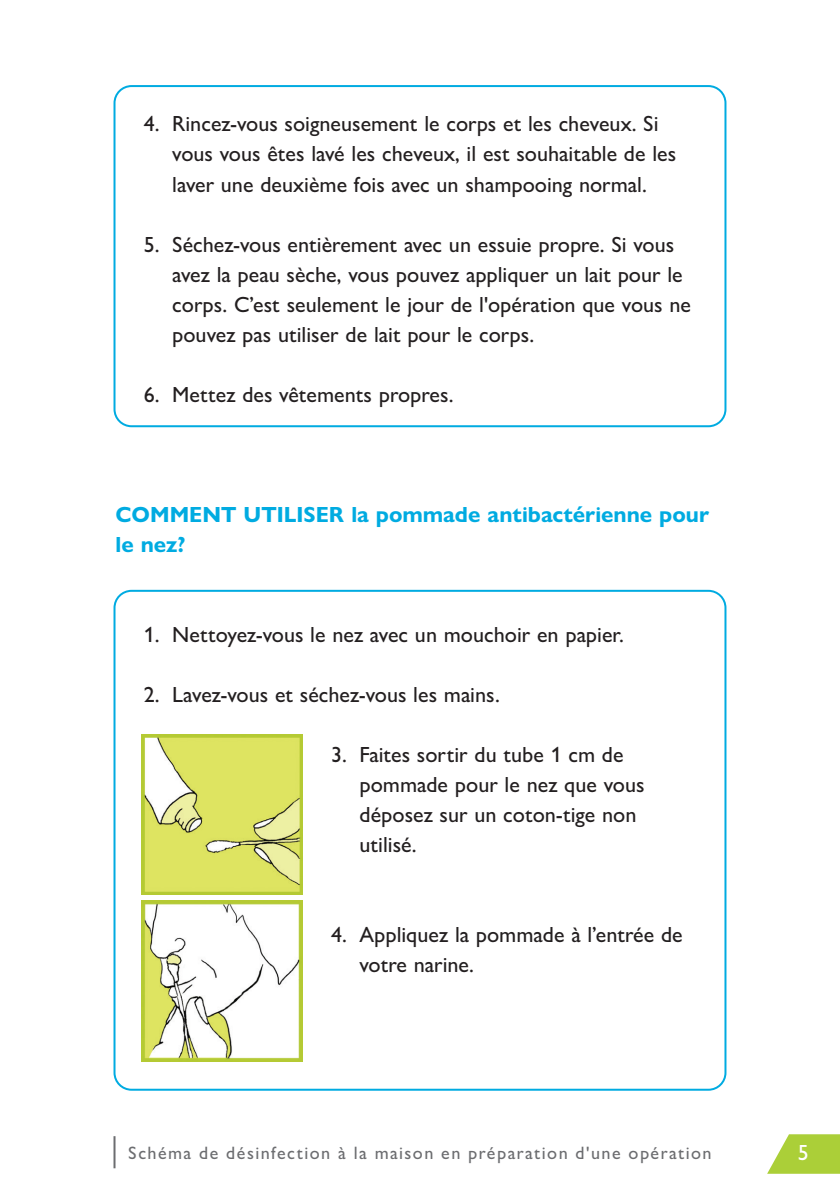
<style>
.page{position:relative;width:840px;height:1191px;background:#fff}
.page>*{position:absolute;margin:0;border:0;box-sizing:border-box;transform-origin:0 0}
.t1{font:500 22px/30px "Gill Sans Nova";color:#231f20}
.t2{font:700 22px/30px "Gill Sans Nova";color:#00abe1}
.t3{font:500 22px "Gill Sans Nova";color:#fff}
.t4{font:500 18px "Gill Sans Nova";letter-spacing:.08em;color:#6c6d70}
</style>
<div class="page">
<svg style="left:767px;top:1134px;width:72px;height:39px"></svg>
<hr style="left:113px;top:1136px;width:2px;height:32px;background:#6c6d70">
<div style="left:113px;top:85px;width:613px;height:342px;border:2px solid #00abe1;border-radius:17px"></div>
<div style="left:113px;top:590px;width:613px;height:500px;border:2px solid #00abe1;border-radius:17px"></div>
<img style="left:142px;top:734px;width:160px;height:161px">
<img style="left:142px;top:900px;width:160px;height:161px">
<p class="t1" style="left:172px;top:109px;width:505px;text-indent:-28px">4. Rincez-vous soigneusement le corps et les cheveux. Si vous vous êtes lavé les cheveux, il est souhaitable de les laver une deuxième fois avec un shampooing normal.</p>
<p class="t1" style="left:172px;top:229px;width:520px;text-indent:-28px">5. Séchez-vous entièrement avec un essuie propre. Si vous avez la peau sèche, vous pouvez appliquer un lait pour le corps. C’est seulement le jour de l'opération que vous ne pouvez pas utiliser de lait pour le corps.</p>
<p class="t1" style="left:144px;top:379px;width:311px">6. Mettez des vêtements propres.</p>
<p class="t2" style="left:115px;top:499px;width:595px">COMMENT UTILISER la pommade antibactérienne pour le nez?</p>
<p class="t1" style="left:144px;top:619px;width:481px">1. Nettoyez-vous le nez avec un mouchoir en papier.</p>
<p class="t1" style="left:144px;top:679px;width:357px">2. Lavez-vous et séchez-vous les mains.</p>
<p class="t1" style="left:359px;top:739px;width:286px;text-indent:-28px">3. Faites sortir du tube 1 cm de pommade pour le nez que vous déposez sur un coton-tige non utilisé.</p>
<p class="t1" style="left:359px;top:919px;width:324px;text-indent:-28px">4. Appliquez la pommade à l’entrée de votre narine.</p>
<p class="t4" style="left:128px;top:1141px;width:584px">Schéma de désinfection à la maison en préparation d'une opération</p>
<p class="t3" style="left:797px;top:1138px;width:12px">5</p>
</div>
